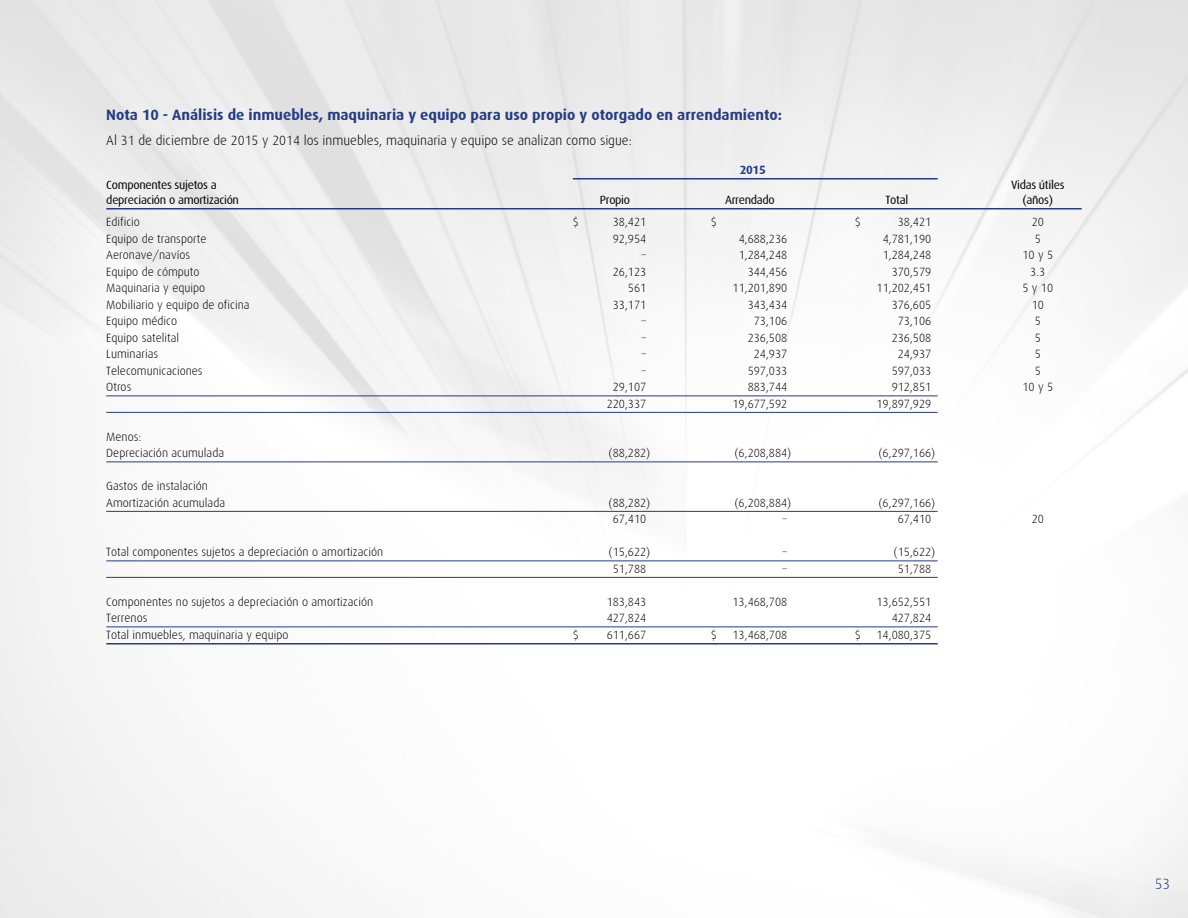
<style>
.page{position:relative;width:1188px;height:918px;background:#fff}
.page>*{position:absolute;margin:0;border:0;box-sizing:border-box;transform-origin:0 0}
.t1{font:700 15px "Dax";color:#243c83}
.t2{font:300 15px "Dax";color:#243c83}
.t3{font:300 13.5px "Dax";color:#000}
.t4{font:300 12px/16.5px "Dax";color:#000}
.t5{font:12px "Dax";letter-spacing:-.025em;color:#000}
.t6{font:700 12px "Dax";color:#243c83}
</style>
<div class="page">
<hr style="left:573px;top:178px;width:365px;height:2px;background:#243c83">
<hr style="left:106px;top:208px;width:976px;height:2px;background:#243c83">
<hr style="left:106px;top:396px;width:832px;height:1px;background:#243c83">
<hr style="left:106px;top:412px;width:832px;height:1px;background:#243c83">
<hr style="left:106px;top:462px;width:832px;height:1px;background:#243c83">
<hr style="left:106px;top:511px;width:832px;height:1px;background:#243c83">
<hr style="left:106px;top:561px;width:832px;height:1px;background:#243c83">
<hr style="left:106px;top:577px;width:832px;height:1px;background:#243c83">
<hr style="left:106px;top:627px;width:832px;height:1px;background:#243c83">
<hr style="left:106px;top:643px;width:832px;height:2px;background:#243c83">
<p class="t1" style="left:106px;top:106px;width:677px">Nota 10 - Análisis de inmuebles, maquinaria y equipo para uso propio y otorgado en arrendamiento:</p>
<p class="t3" style="left:106px;top:133px;width:527px">Al 31 de diciembre de 2015 y 2014 los inmuebles, maquinaria y equipo se analizan como sigue:</p>
<p class="t6" style="left:740px;top:163px;width:28px">2015</p>
<p class="t5" style="left:106px;top:178px;width:112px">Componentes sujetos a</p>
<p class="t5" style="left:1011px;top:178px;width:55px">Vidas útiles</p>
<p class="t5" style="left:106px;top:193px;width:134px">depreciación o amortización</p>
<p class="t5" style="left:600px;top:193px;width:32px">Propio</p>
<p class="t5" style="left:725px;top:193px;width:51px">Arrendado</p>
<p class="t5" style="left:886px;top:193px;width:24px">Total</p>
<p class="t5" style="left:1022px;top:193px;width:32px">(años)</p>
<p class="t4" style="left:106px;top:214px;width:35px">Edificio</p>
<p class="t4" style="left:573px;top:214px;width:8px">$</p>
<p class="t4" style="left:613px;top:214px;width:35px">38,421</p>
<p class="t4" style="left:711px;top:214px;width:8px">$</p>
<p class="t4" style="left:855px;top:214px;width:8px">$</p>
<p class="t4" style="left:898px;top:214px;width:35px">38,421</p>
<p class="t4" style="left:1032px;top:214px;width:14px">20</p>
<p class="t4" style="left:106px;top:230px;width:102px">Equipo de transporte</p>
<p class="t4" style="left:613px;top:230px;width:35px">92,954</p>
<p class="t4" style="left:739px;top:230px;width:50px">4,688,236</p>
<p class="t4" style="left:883px;top:230px;width:50px">4,781,190</p>
<p class="t4" style="left:1035px;top:230px;width:8px">5</p>
<p class="t4" style="left:106px;top:247px;width:85px">Aeronave/navíos</p>
<p class="t4" style="left:642px;top:247px;width:6px">–</p>
<p class="t4" style="left:739px;top:247px;width:50px">1,284,248</p>
<p class="t4" style="left:883px;top:247px;width:50px">1,284,248</p>
<p class="t4" style="left:1022px;top:247px;width:32px">10 y 5</p>
<p class="t4" style="left:106px;top:263px;width:95px">Equipo de cómputo</p>
<p class="t4" style="left:613px;top:263px;width:35px">26,123</p>
<p class="t4" style="left:748px;top:263px;width:41px">344,456</p>
<p class="t4" style="left:892px;top:263px;width:41px">370,579</p>
<p class="t4" style="left:1030px;top:263px;width:17px">3.3</p>
<p class="t4" style="left:106px;top:280px;width:100px">Maquinaria y equipo</p>
<p class="t4" style="left:628px;top:280px;width:20px">561</p>
<p class="t4" style="left:733px;top:280px;width:56px">11,201,890</p>
<p class="t4" style="left:877px;top:280px;width:56px">11,202,451</p>
<p class="t4" style="left:1022px;top:280px;width:32px">5 y 10</p>
<p class="t4" style="left:106px;top:296px;width:145px">Mobiliario y equipo de oficina</p>
<p class="t4" style="left:613px;top:296px;width:35px">33,171</p>
<p class="t4" style="left:748px;top:296px;width:41px">343,434</p>
<p class="t4" style="left:892px;top:296px;width:41px">376,605</p>
<p class="t4" style="left:1032px;top:296px;width:14px">10</p>
<p class="t4" style="left:106px;top:313px;width:72px">Equipo médico</p>
<p class="t4" style="left:642px;top:313px;width:6px">–</p>
<p class="t4" style="left:754px;top:313px;width:35px">73,106</p>
<p class="t4" style="left:898px;top:313px;width:35px">73,106</p>
<p class="t4" style="left:1035px;top:313px;width:8px">5</p>
<p class="t4" style="left:106px;top:329px;width:74px">Equipo satelital</p>
<p class="t4" style="left:642px;top:329px;width:6px">–</p>
<p class="t4" style="left:748px;top:329px;width:41px">236,508</p>
<p class="t4" style="left:892px;top:329px;width:41px">236,508</p>
<p class="t4" style="left:1035px;top:329px;width:8px">5</p>
<p class="t4" style="left:106px;top:346px;width:53px">Luminarias</p>
<p class="t4" style="left:642px;top:346px;width:6px">–</p>
<p class="t4" style="left:754px;top:346px;width:35px">24,937</p>
<p class="t4" style="left:898px;top:346px;width:35px">24,937</p>
<p class="t4" style="left:1035px;top:346px;width:8px">5</p>
<p class="t4" style="left:106px;top:362px;width:98px">Telecomunicaciones</p>
<p class="t4" style="left:642px;top:362px;width:6px">–</p>
<p class="t4" style="left:748px;top:362px;width:41px">597,033</p>
<p class="t4" style="left:892px;top:362px;width:41px">597,033</p>
<p class="t4" style="left:1035px;top:362px;width:8px">5</p>
<p class="t4" style="left:106px;top:379px;width:27px">Otros</p>
<p class="t4" style="left:613px;top:379px;width:35px">29,107</p>
<p class="t4" style="left:748px;top:379px;width:41px">883,744</p>
<p class="t4" style="left:892px;top:379px;width:41px">912,851</p>
<p class="t4" style="left:1022px;top:379px;width:32px">10 y 5</p>
<p class="t4" style="left:607px;top:395px;width:41px">220,337</p>
<p class="t4" style="left:733px;top:395px;width:56px">19,677,592</p>
<p class="t4" style="left:877px;top:395px;width:56px">19,897,929</p>
<p class="t4" style="left:106px;top:428px;width:119px">Menos:<br>Depreciación acumulada</p>
<p class="t4" style="left:609px;top:445px;width:43px">(88,282)</p>
<p class="t4" style="left:735px;top:445px;width:58px">(6,208,884)</p>
<p class="t4" style="left:879px;top:445px;width:58px">(6,297,166)</p>
<p class="t4" style="left:106px;top:478px;width:120px">Gastos de instalación<br>Amortización acumulada</p>
<p class="t4" style="left:609px;top:494px;width:43px">(88,282)</p>
<p class="t4" style="left:735px;top:494px;width:58px">(6,208,884)</p>
<p class="t4" style="left:879px;top:494px;width:58px">(6,297,166)</p>
<p class="t4" style="left:613px;top:511px;width:35px">67,410</p>
<p class="t4" style="left:783px;top:511px;width:6px">–</p>
<p class="t4" style="left:898px;top:511px;width:35px">67,410</p>
<p class="t4" style="left:1032px;top:511px;width:14px">20</p>
<p class="t4" style="left:106px;top:544px;width:279px">Total componentes sujetos a depreciación o amortización</p>
<p class="t4" style="left:609px;top:544px;width:43px">(15,622)</p>
<p class="t4" style="left:783px;top:544px;width:6px">–</p>
<p class="t4" style="left:894px;top:544px;width:43px">(15,622)</p>
<p class="t4" style="left:613px;top:560px;width:35px">51,788</p>
<p class="t4" style="left:783px;top:560px;width:6px">–</p>
<p class="t4" style="left:898px;top:560px;width:35px">51,788</p>
<p class="t4" style="left:106px;top:593px;width:269px">Componentes no sujetos a depreciación o amortización</p>
<p class="t4" style="left:607px;top:593px;width:41px">183,843</p>
<p class="t4" style="left:733px;top:593px;width:56px">13,468,708</p>
<p class="t4" style="left:877px;top:593px;width:56px">13,652,551</p>
<p class="t4" style="left:106px;top:610px;width:43px">Terrenos</p>
<p class="t4" style="left:607px;top:610px;width:41px">427,824</p>
<p class="t4" style="left:892px;top:610px;width:41px">427,824</p>
<p class="t4" style="left:106px;top:626px;width:184px">Total inmuebles, maquinaria y equipo</p>
<p class="t4" style="left:573px;top:626px;width:8px">$</p>
<p class="t4" style="left:607px;top:626px;width:41px">611,667</p>
<p class="t4" style="left:711px;top:626px;width:8px">$</p>
<p class="t4" style="left:733px;top:626px;width:56px">13,468,708</p>
<p class="t4" style="left:855px;top:626px;width:8px">$</p>
<p class="t4" style="left:877px;top:626px;width:56px">14,080,375</p>
<p class="t2" style="left:1155px;top:875px;width:17px">53</p>
</div>
